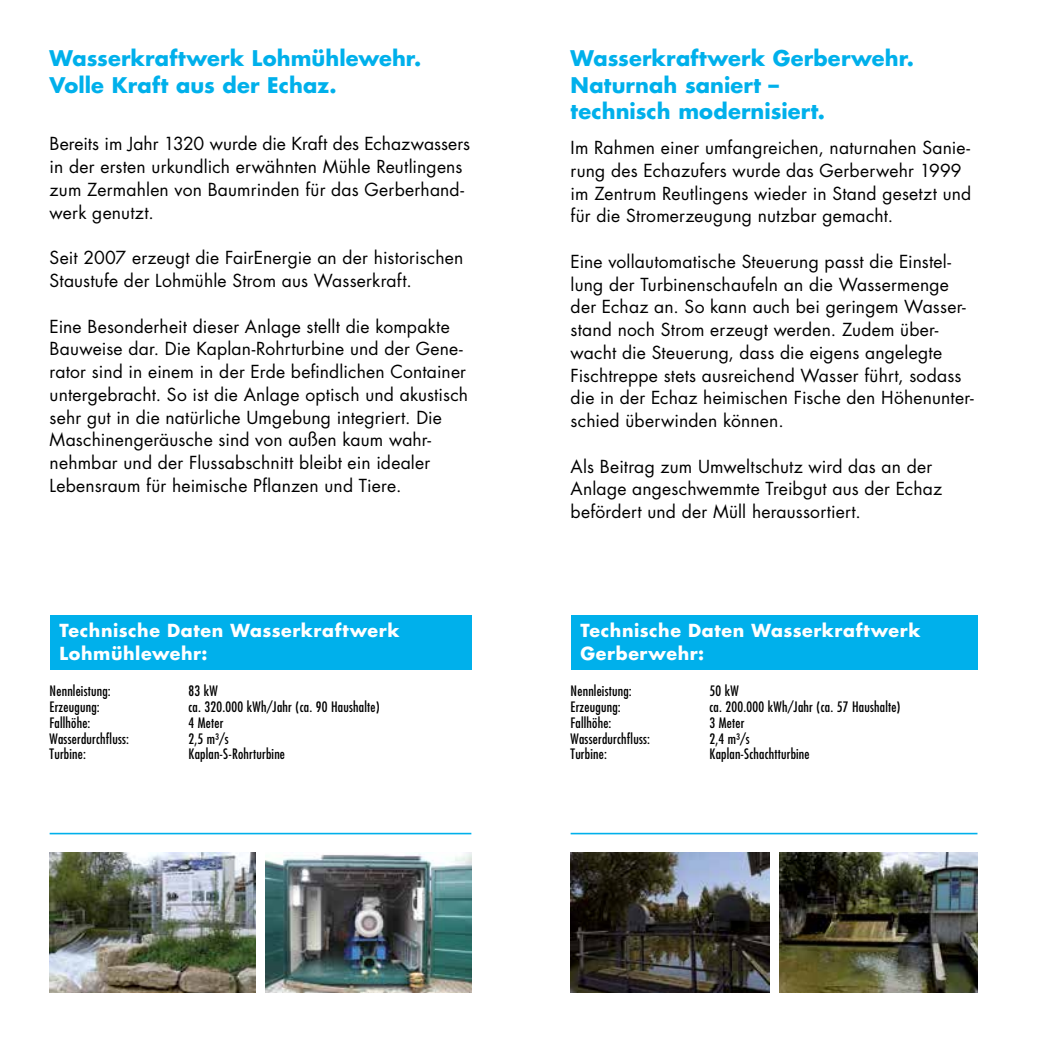
<style>
.page{position:relative;width:1042px;height:1042px;background:#fff}
.page>*{position:absolute;margin:0;border:0;box-sizing:border-box;transform-origin:0 0}
.t1{font:700 21px/26.2px "Futura";letter-spacing:.005em;color:#00b0eb}
.t2{font:17.5px/22.8px "Futura";letter-spacing:.01em;color:#000}
.t3{font:700 17.5px/22.8px "Futura";letter-spacing:.03em;color:#fff}
.t4{font:condensed 14px "Futura";letter-spacing:.015em;color:#000}
</style>
<div class="page">
<div style="left:50px;top:615px;width:421px;height:55px;background:#00b0eb"></div>
<hr style="left:50px;top:833px;width:421px;height:1px;background:#00b0eb">
<img style="left:50px;top:852px;width:205px;height:140px">
<img style="left:265px;top:852px;width:206px;height:140px">
<div style="left:570px;top:615px;width:407px;height:55px;background:#00b0eb"></div>
<hr style="left:570px;top:833px;width:407px;height:1px;background:#00b0eb">
<img style="left:570px;top:852px;width:199px;height:140px">
<img style="left:779px;top:852px;width:198px;height:140px">
<p class="t1" style="left:50px;top:45px;width:373px">Wasserkraftwerk Lohmühlewehr.<br>Volle Kraft aus der Echaz.</p>
<p class="t2" style="left:50px;top:132px;width:422px">Bereits im Jahr 1320 wurde die Kraft des Echazwassers in der ersten urkundlich erwähnten Mühle Reutlingens zum Zermahlen von Baumrinden für das Gerberhand&shy;werk genutzt.</p>
<p class="t2" style="left:50px;top:246px;width:415px">Seit 2007 erzeugt die FairEnergie an der historischen<br>Staustufe der Lohmühle Strom aus Wasserkraft.</p>
<p class="t2" style="left:50px;top:314px;width:420px">Eine Besonderheit dieser Anlage stellt die kompakte Bauweise dar. Die Kaplan-Rohrturbine und der Gene&shy;rator sind in einem in der Erde befindlichen Container untergebracht. So ist die Anlage optisch und akustisch sehr gut in die natürliche Umgebung integriert. Die Maschinengeräusche sind von außen kaum wahr&shy;nehmbar und der Flussabschnitt bleibt ein idealer Lebensraum für heimische Pflanzen und Tiere.</p>
<p class="t1" style="left:570px;top:45px;width:345px">Wasserkraftwerk Gerberwehr.<br>Naturnah saniert –<br>technisch modernisiert.</p>
<p class="t2" style="left:570px;top:136px;width:402px">Im Rahmen einer umfangreichen, naturnahen Sanie&shy;rung des Echazufers wurde das Gerberwehr 1999 im Zentrum Reutlingens wieder in Stand gesetzt und für die Stromerzeugung nutzbar gemacht.</p>
<p class="t2" style="left:570px;top:250px;width:404px">Eine vollautomatische Steuerung passt die Einstel&shy;lung der Turbinenschaufeln an die Wassermenge der Echaz an. So kann auch bei geringem Wasser&shy;stand noch Strom erzeugt werden. Zudem über&shy;wacht die Steuerung, dass die eigens angelegte Fischtreppe stets ausreichend Wasser führt, sodass die in der Echaz heimischen Fische den Höhenunter&shy;schied überwinden können.</p>
<p class="t2" style="left:570px;top:454px;width:373px">Als Beitrag zum Umweltschutz wird das an der<br>Anlage angeschwemmte Treibgut aus der Echaz befördert und der Müll heraussortiert.</p>
<p class="t3" style="left:60px;top:618px;width:341px">Technische Daten Wasserkraftwerk<br>Lohmühlewehr:</p>
<p class="t3" style="left:580px;top:618px;width:341px">Technische Daten Wasserkraftwerk<br>Gerberwehr:</p>
<p class="t4" style="left:50px;top:682px;width:63px">Nennleistung:</p>
<p class="t4" style="left:188px;top:682px;width:31px">83 kW</p>
<p class="t4" style="left:50px;top:698px;width:52px">Erzeugung:</p>
<p class="t4" style="left:188px;top:698px;width:192px">ca. 320.000 kWh/Jahr (ca. 90 Haushalte)</p>
<p class="t4" style="left:50px;top:714px;width:42px">Fallhöhe:</p>
<p class="t4" style="left:188px;top:714px;width:36px">4 Meter</p>
<p class="t4" style="left:50px;top:729px;width:81px">Wasserdurchfluss:</p>
<p class="t4" style="left:188px;top:729px;width:42px">2,5 m³/s</p>
<p class="t4" style="left:50px;top:745px;width:38px">Turbine:</p>
<p class="t4" style="left:188px;top:745px;width:98px">Kaplan-S-Rohrturbine</p>
<p class="t4" style="left:570px;top:682px;width:63px">Nennleistung:</p>
<p class="t4" style="left:709px;top:682px;width:31px">50 kW</p>
<p class="t4" style="left:570px;top:698px;width:52px">Erzeugung:</p>
<p class="t4" style="left:709px;top:698px;width:192px">ca. 200.000 kWh/Jahr (ca. 57 Haushalte)</p>
<p class="t4" style="left:570px;top:714px;width:42px">Fallhöhe:</p>
<p class="t4" style="left:709px;top:714px;width:36px">3 Meter</p>
<p class="t4" style="left:570px;top:729px;width:81px">Wasserdurchfluss:</p>
<p class="t4" style="left:709px;top:729px;width:42px">2,4 m³/s</p>
<p class="t4" style="left:570px;top:745px;width:38px">Turbine:</p>
<p class="t4" style="left:709px;top:745px;width:102px">Kaplan-Schachtturbine</p>
</div>
